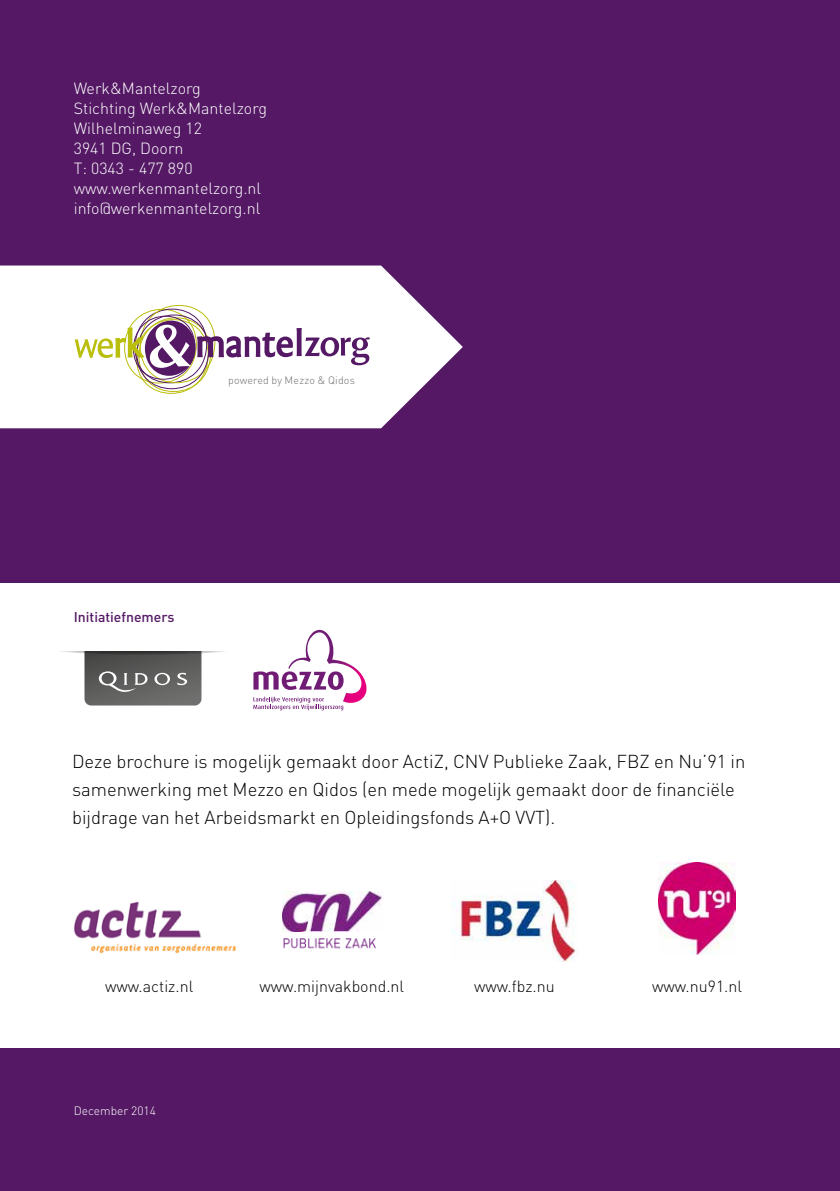
<style>
.page{position:relative;width:840px;height:1191px;background:#fff}
.page>*{position:absolute;margin:0;border:0;box-sizing:border-box;transform-origin:0 0}
.t1{font:300 18.4px/28px "DIN Pro";color:#000}
.t2{font:300 16px/20px "DIN Pro";color:#fff}
.t3{font:300 16px "DIN Pro";color:#000}
.t4{font:500 14px "DIN Pro";color:#541864}
.t5{font:300 12px "DIN Pro";color:#fff}
.t6{font:300 10.6px "DIN";letter-spacing:.02em;color:#706f6f}
</style>
<div class="page">
<div style="left:0;top:1048px;width:839px;height:143px;background:#541864"></div>
<div style="left:0;top:0;width:839px;height:582px;background:#541864"></div>
<svg style="left:253px;top:630px;width:113px;height:80px"></svg>
<svg style="left:84px;top:654px;width:117px;height:51px;background:#676766"></svg>
<svg style="left:51px;top:644px;width:184px;height:11px"></svg>
<div style="left:45px;top:635px;width:194px;height:15px;background:#fff"></div>
<svg style="left:0;top:265px;width:462px;height:163px;background:#e9e2eb"></svg>
<svg style="left:75px;top:305px;width:294px;height:89px;background:#e2dada"></svg>
<img style="left:282px;top:891px;width:100px;height:41px">
<img style="left:283px;top:938px;width:92px;height:11px">
<img style="left:658px;top:862px;width:77px;height:92px">
<img style="left:74px;top:901px;width:162px;height:52px">
<img style="left:451px;top:880px;width:125px;height:81px">
<p class="t2" style="left:74px;top:77px;width:195px">Werk&amp;Mantelzorg<br>Stichting Werk&amp;Mantelzorg<br>Wilhelminaweg 12<br>3941 DG, Doorn<br>T: 0343 - 477 890 www.werkenmantelzorg.nl info@werkenmantelzorg.nl</p>
<p class="t6" style="left:228px;top:374px;width:128px">powered by Mezzo &amp; Qidos</p>
<p class="t4" style="left:74px;top:607px;width:102px">Initiatiefnemers</p>
<p class="t1" style="left:72px;top:746px;width:674px">Deze brochure is mogelijk gemaakt door ActiZ, CNV Publieke Zaak, FBZ en Nu’91 in samenwerking met Mezzo en Qidos (en mede mogelijk gemaakt door de financiële bijdrage van het Arbeidsmarkt en Opleidingsfonds A+O VVT).</p>
<p class="t3" style="left:105px;top:975px;width:90px">www.actiz.nl</p>
<p class="t3" style="left:259px;top:975px;width:146px">www.mijnvakbond.nl</p>
<p class="t3" style="left:474px;top:975px;width:82px">www.fbz.nu</p>
<p class="t3" style="left:651px;top:975px;width:91px">www.nu91.nl</p>
<p class="t5" style="left:74px;top:1102px;width:84px">December 2014</p>
</div>
